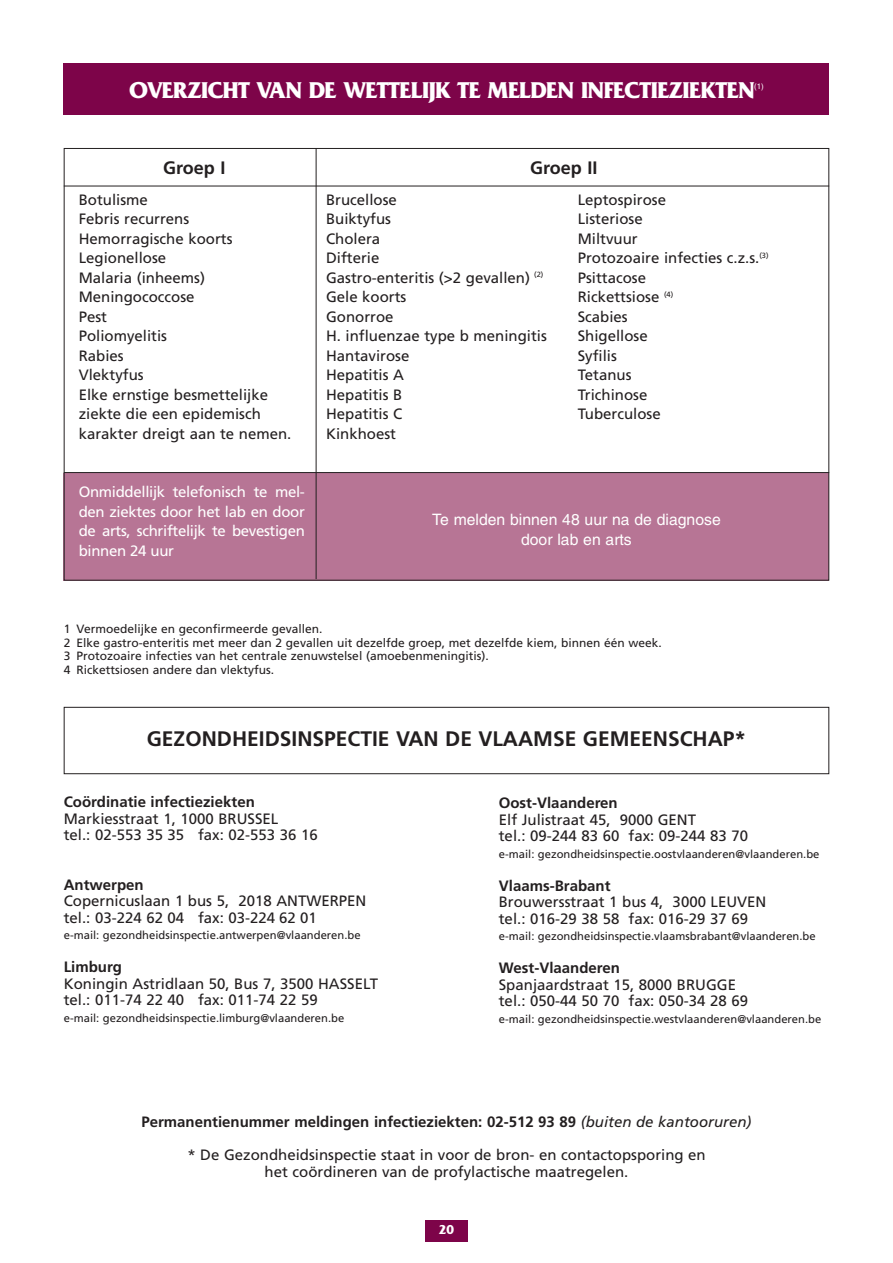
<style>
.page{position:relative;width:893px;height:1263px;background:#fff}
.page>*{position:absolute;margin:0;border:0;box-sizing:border-box;transform-origin:0 0}
.t1{font:700 24px "Friz Quadrata";letter-spacing:-.03em;color:#fff}
.t2{font:700 21px "Frutiger";color:#231f20}
.t3{font:700 18px "Frutiger";color:#231f20}
.t4{font:15.75px/19.5px "Helvetica";color:#fff;text-align:center}
.t5{font:15px/19.5px "Frutiger";color:#231f20}
.t6{font:700 15px "Frutiger";color:#231f20}
.t7{font:15px/19.5px "Frutiger";letter-spacing:-.02em;color:#fff;text-align:justify}
.t8{font:700 13.5px "Friz Quadrata";color:#fff}
.t9{font:12px/13.5px "Frutiger";color:#231f20}
.t10{font:11.25px "Frutiger";color:#231f20}
.t11{font:7.8px "Helvetica";color:#fff}
.s1{font-weight:400;font-style:italic}
</style>
<div class="page">
<div style="left:425px;top:1220px;width:43px;height:22px;background:#7d0449"></div>
<div style="left:64px;top:473px;width:765px;height:107px;background:#b77595"></div>
<div style="left:64px;top:64px;width:765px;height:51px;background:#7d0449"></div>
<hr style="left:316px;top:148px;width:1px;height:431px;background:#231f20">
<hr style="left:64px;top:186px;width:765px;height:1px;background:#231f20">
<hr style="left:64px;top:472px;width:765px;height:1px;background:#231f20">
<div style="left:64px;top:707px;width:765px;height:67px;border:1px solid #231f20"></div>
<h1 class="t1" style="left:129px;top:75px;width:627px">OVERZICHT VAN DE WETTELIJK TE MELDEN INFECTIEZIEKTEN</h1>
<p class="t11" style="left:754px;top:84px;width:11px">(1)</p>
<p class="t3" style="left:163px;top:161px;width:64px">Groep I</p>
<p class="t3" style="left:530px;top:161px;width:69px">Groep II</p>
<p class="t5" style="left:326px;top:191px;width:222px">Brucellose<br>Buiktyfus<br>Cholera<br>Difterie<br>Gastro-enteritis (&gt;2 gevallen) <sup>(2)<br></sup>Gele koorts<br>Gonorroe<br>H. influenzae type b meningitis<br>Hantavirose<br>Hepatitis A<br>Hepatitis B<br>Hepatitis C<br>Kinkhoest</p>
<p class="t5" style="left:578px;top:191px;width:192px">Leptospirose<br>Listeriose<br>Miltvuur<br>Protozoaire infecties c.z.s.<sup>(3)<br></sup>Psittacose<br>Rickettsiose <sup>(4)<br></sup>Scabies<br>Shigellose<br>Syfilis<br>Tetanus<br>Trichinose<br>Tuberculose</p>
<p class="t5" style="left:79px;top:191px;width:214px">Botulisme<br>Febris recurrens<br>Hemorragische koorts<br>Legionellose<br>Malaria (inheems)<br>Meningococcose<br>Pest<br>Poliomyelitis<br>Rabies<br>Vlektyfus<br>Elke ernstige besmettelijke ziekte die een epidemisch karakter dreigt aan te nemen.</p>
<p class="t7" style="left:79px;top:483px;width:228px">Onmiddellijk telefonisch te mel&shy;den ziektes door het lab en door de arts, schriftelijk te bevestigen binnen 24 uur</p>
<p class="t4" style="left:432px;top:511px;width:290px">Te melden binnen 48 uur na de diagnose door lab en arts</p>
<p class="t9" style="left:64px;top:623px;width:600px">1 Vermoedelijke en geconfirmeerde gevallen.<br>2 Elke gastro-enteritis met meer dan 2 gevallen uit dezelfde groep, met dezelfde kiem, binnen één week.<br>3 Protozoaire infecties van het centrale zenuwstelsel (amoebenmeningitis).<br>4 Rickettsiosen andere dan vlektyfus.</p>
<h2 class="t2" style="left:147px;top:730px;width:601px">GEZONDHEIDSINSPECTIE VAN DE VLAAMSE GEMEENSCHAP*</h2>
<p class="t6" style="left:64px;top:796px;width:193px">Coördinatie infectieziekten</p>
<p class="t5" style="left:64px;top:811px;width:255px;line-height:16.5px">Markiesstraat 1, 1000 BRUSSEL<br>tel.: 02-553 35 35 fax: 02-553 36 16</p>
<p class="t6" style="left:64px;top:878px;width:82px">Antwerpen</p>
<p class="t5" style="left:64px;top:894px;width:304px;line-height:16.5px">Copernicuslaan 1 bus 5, 2018 ANTWERPEN tel.: 03-224 62 04 fax: 03-224 62 01</p>
<p class="t10" style="left:64px;top:931px;width:298px">e-mail: gezondheidsinspectie.antwerpen@vlaanderen.be</p>
<p class="t6" style="left:64px;top:961px;width:60px">Limburg</p>
<p class="t5" style="left:64px;top:976px;width:316px;line-height:16.5px">Koningin Astridlaan 50, Bus 7, 3500 HASSELT tel.: 011-74 22 40 fax: 011-74 22 59</p>
<p class="t10" style="left:64px;top:1013px;width:282px">e-mail: gezondheidsinspectie.limburg@vlaanderen.be</p>
<p class="t6" style="left:499px;top:797px;width:120px">Oost-Vlaanderen</p>
<p class="t5" style="left:499px;top:812px;width:251px;line-height:16.5px">Elf Julistraat 45, 9000 GENT<br>tel.: 09-244 83 60 fax: 09-244 83 70</p>
<p class="t10" style="left:499px;top:849px;width:322px">e-mail: gezondheidsinspectie.oostvlaanderen@vlaanderen.be</p>
<p class="t6" style="left:499px;top:880px;width:113px">Vlaams-Brabant</p>
<p class="t5" style="left:499px;top:895px;width:269px;line-height:16.5px">Brouwersstraat 1 bus 4, 3000 LEUVEN tel.: 016-29 38 58 fax: 016-29 37 69</p>
<p class="t10" style="left:499px;top:932px;width:318px">e-mail: gezondheidsinspectie.vlaamsbrabant@vlaanderen.be</p>
<p class="t6" style="left:499px;top:962px;width:123px">West-Vlaanderen</p>
<p class="t5" style="left:499px;top:977px;width:251px;line-height:16.5px">Spanjaardstraat 15, 8000 BRUGGE tel.: 050-44 50 70 fax: 050-34 28 69</p>
<p class="t10" style="left:499px;top:1014px;width:324px">e-mail: gezondheidsinspectie.westvlaanderen@vlaanderen.be</p>
<p class="t6" style="left:141px;top:1116px;width:612px">Permanentienummer meldingen infectieziekten: 02-512 93 89 <span class="s1">(buiten de kantooruren)</span></p>
<p class="t5" style="left:187px;top:1148px;width:520px;line-height:16.5px;text-align:center">* De Gezondheidsinspectie staat in voor de bron- en contactopsporing en het coördineren van de profylactische maatregelen.</p>
<p class="t8" style="left:439px;top:1222px;width:17px">20</p>
</div>
